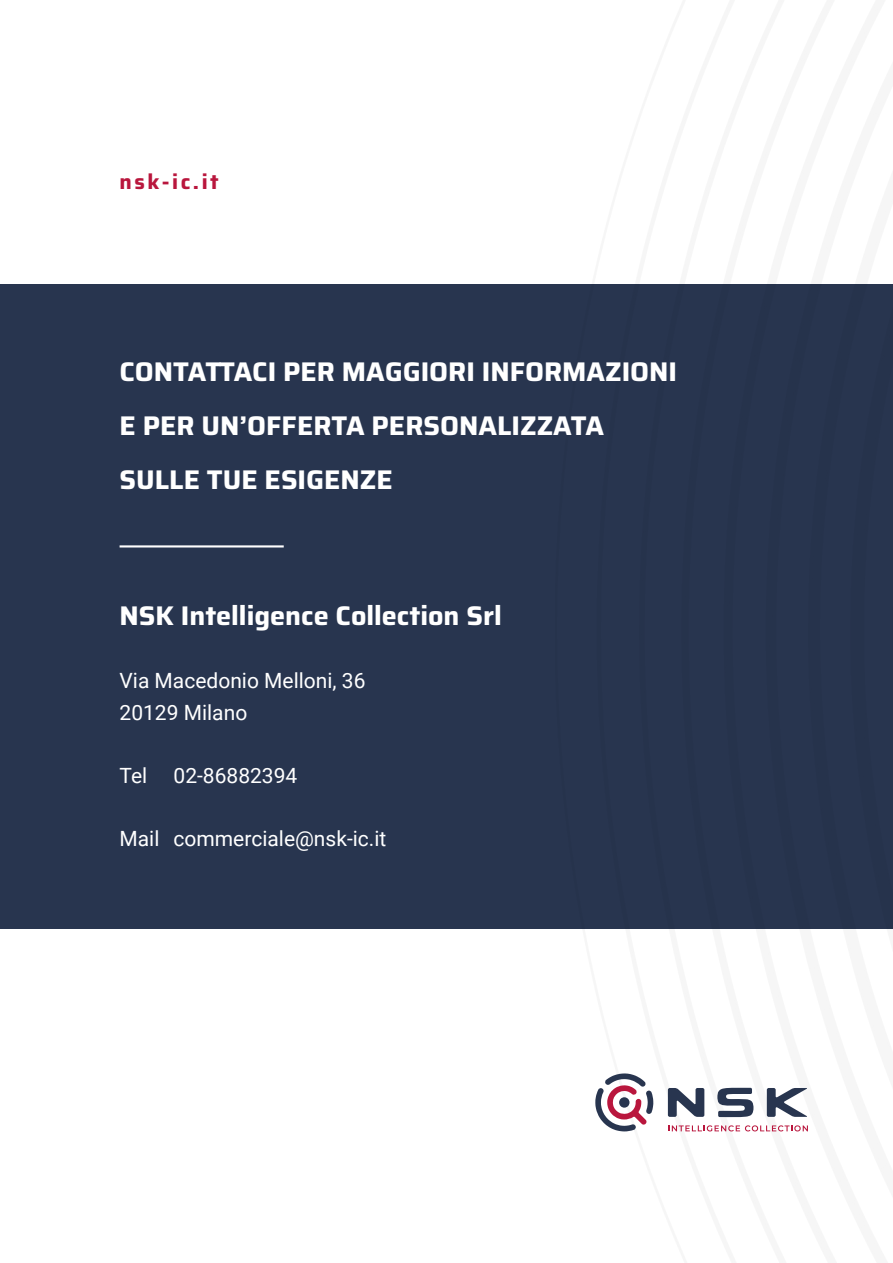
<style>
.page{position:relative;width:893px;height:1263px;background:#fff}
.page>*{position:absolute;margin:0;border:0;box-sizing:border-box;transform-origin:0 0}
.t1{font:100 27px/54px "Saira";color:#fff}
.t2{font:21px/31.5px "Roboto";color:#fff}
.t3{font:100 21px "Saira";letter-spacing:.12em;color:#b9163d}
</style>
<div class="page">
<div style="left:0;top:284px;width:893px;height:644px;background:#28354f"></div>
<hr style="left:120px;top:545px;width:164px;height:2px;background:#fff">
<svg style="left:717px;top:1088px;width:36px;height:29px"></svg>
<svg style="left:767px;top:1088px;width:40px;height:29px"></svg>
<svg style="left:668px;top:1088px;width:36px;height:29px"></svg>
<svg style="left:668px;top:1125px;width:140px;height:6px"></svg>
<svg style="left:595px;top:1073px;width:58px;height:58px"></svg>
<p class="t3" style="left:120px;top:164px;width:101px">nsk-ic.it</p>
<p class="t1" style="left:120px;top:344px;width:559px">CONTATTACI PER MAGGIORI INFORMAZIONI<br>E PER UN’OFFERTA PERSONALIZZATA<br>SULLE TUE ESIGENZE</p>
<p class="t1" style="left:120px;top:588px;width:384px">NSK Intelligence Collection Srl</p>
<p class="t2" style="left:120px;top:664px;width:247px">Via Macedonio Melloni, 36<br>20129 Milano</p>
<p class="t2" style="left:120px;top:758px;width:179px">Tel 02-86882394</p>
<p class="t2" style="left:120px;top:821px;width:268px">Mail commerciale@nsk-ic.it</p>
</div>
